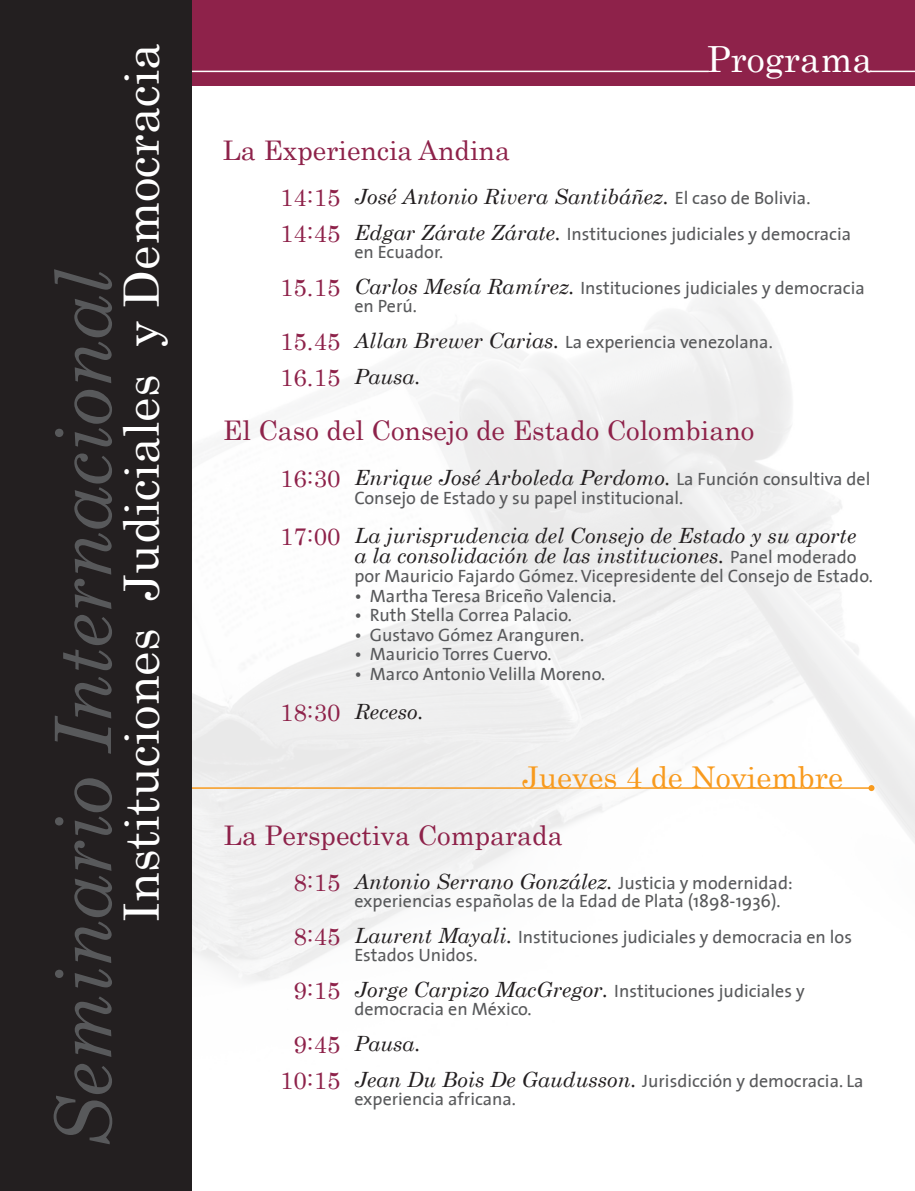
<style>
.page{position:relative;width:915px;height:1191px;background:#fff}
.page>*{position:absolute;margin:0;border:0;box-sizing:border-box;transform-origin:0 0}
.t1{font:italic 77.7px "Century Schoolbook";color:#58595b}
.t2{font:48.75px "Century";color:#fff}
.t3{font:36px "Century";color:#fff}
.t4{font:30px "Century";color:#f89a1d}
.t5{font:27px "Century";color:#8e224a}
.t6{font:24px/36px "Century";color:#8e224a}
.t7{font:italic 21px/19.5px "Century Schoolbook";color:#231f20}
.t8{font:18px/18px "The Sans";color:#58595b}
.s1{font-family:"The Sans";font-style:normal;font-size:18px;color:#58595b}
.s2{font-family:"Century Schoolbook";font-style:italic;font-size:21px;color:#231f20}
</style>
<div class="page">
<img style="left:191px;top:196px;width:723px;height:882px">
<div style="left:0;top:0;width:914px;height:85px;background:#8e224a"></div>
<hr style="left:0;top:71px;width:708px;height:1px;background:#fff">
<hr style="left:870px;top:71px;width:44px;height:1px;background:#fff">
<hr style="left:191px;top:787px;width:681px;height:2px;background:#f89a1d">
<svg style="left:868px;top:785px;width:6px;height:6px"></svg>
<div style="left:0;top:0;width:191px;height:1191px;background:#231f20"></div>
<h1 class="t1" style="left:24px;top:1148px;width:880px;rotate:-90deg">Seminario Internacional</h1>
<h2 class="t2" style="left:100px;top:922px;width:880px;rotate:-90deg">Instituciones Judiciales y Democracia</h2>
<h3 class="t5" style="left:223px;top:127px;width:289px">La Experiencia Andina</h3>
<h3 class="t3" style="left:706px;top:29px;width:167px">Programa</h3>
<h3 class="t6" style="left:280px;top:178px;width:62px">14:15<br>14:45</h3>
<h3 class="t6" style="left:280px;top:268px;width:62px">15.15</h3>
<h3 class="t6" style="left:280px;top:322px;width:62px">15.45<br>16.15</h3>
<p class="t7" style="left:354px;top:186px;width:457px">José Antonio Rivera Santibáñez. <span class="s1">El caso de Bolivia.</span></p>
<p class="t8" style="left:354px;top:224px;width:498px"><span class="s2">Edgar Zárate Zárate.</span> Instituciones judiciales y democracia en Ecuador.</p>
<p class="t8" style="left:354px;top:278px;width:511px"><span class="s2">Carlos Mesía Ramírez.</span> Instituciones judiciales y democracia en Perú.</p>
<p class="t8" style="left:354px;top:332px;width:420px"><span class="s2">Allan Brewer Carias.</span> La experiencia venezolana.</p>
<p class="t7" style="left:354px;top:366px;width:68px">Pausa.</p>
<h3 class="t5" style="left:223px;top:408px;width:533px">El Caso del Consejo de Estado Colombiano</h3>
<h3 class="t6" style="left:280px;top:458px;width:62px">16:30</h3>
<h3 class="t6" style="left:280px;top:516px;width:62px">17:00</h3>
<h3 class="t6" style="left:280px;top:692px;width:62px">18:30</h3>
<p class="t7" style="left:354px;top:466px;width:517px">Enrique José Arboleda Perdomo. <span class="s1">La Función consultiva del</span></p>
<p class="t8" style="left:354px;top:488px;width:330px">Consejo de Estado y su papel institucional.</p>
<p class="t7" style="left:354px;top:525px;width:503px">La jurisprudencia del Consejo de Estado y su aporte a la consolidación de las instituciones. <span class="s1">Panel moderado</span></p>
<p class="t8" style="left:354px;top:566px;width:519px">por Mauricio Fajardo Gómez. Vicepresidente del Consejo de Estado.</p>
<p class="t8" style="left:354px;top:586px;width:263px">• Martha Teresa Briceño Valencia.</p>
<p class="t8" style="left:354px;top:605px;width:219px">• Ruth Stella Correa Palacio.</p>
<p class="t8" style="left:354px;top:625px;width:231px">• Gustavo Gómez Aranguren.</p>
<p class="t8" style="left:354px;top:644px;width:199px">• Mauricio Torres Cuervo.</p>
<p class="t8" style="left:354px;top:664px;width:252px">• Marco Antonio Velilla Moreno.</p>
<p class="t7" style="left:354px;top:700px;width:71px">Receso.</p>
<h3 class="t4" style="left:522px;top:752px;width:322px">Jueves 4 de Noviembre</h3>
<h3 class="t5" style="left:224px;top:812px;width:340px">La Perspectiva Comparada</h3>
<h3 class="t6" style="left:293px;top:862px;width:48px">8:15</h3>
<h3 class="t6" style="left:293px;top:916px;width:48px">8:45</h3>
<h3 class="t6" style="left:293px;top:970px;width:48px">9:15</h3>
<h3 class="t6" style="left:280px;top:1024px;width:62px;text-align:center">9:45<br>10:15</h3>
<p class="t7" style="left:354px;top:871px;width:439px">Antonio Serrano González. <span class="s1">Justicia y modernidad:</span></p>
<p class="t8" style="left:354px;top:882px;width:499px;line-height:36px">experiencias españolas de la Edad de Plata (1898-1936).<br><span class="s2">Laurent Mayali.</span> Instituciones judiciales y democracia en los</p>
<p class="t8" style="left:354px;top:936px;width:451px;line-height:36px">Estados Unidos.<br><span class="s2">Jorge Carpizo MacGregor.</span> Instituciones judiciales y</p>
<p class="t8" style="left:354px;top:999px;width:179px">democracia en México.</p>
<p class="t7" style="left:354px;top:1033px;width:68px">Pausa.</p>
<p class="t8" style="left:354px;top:1071px;width:510px"><span class="s2">Jean Du Bois De Gaudusson.</span> Jurisdicción y democracia. La experiencia africana.</p>
</div>
